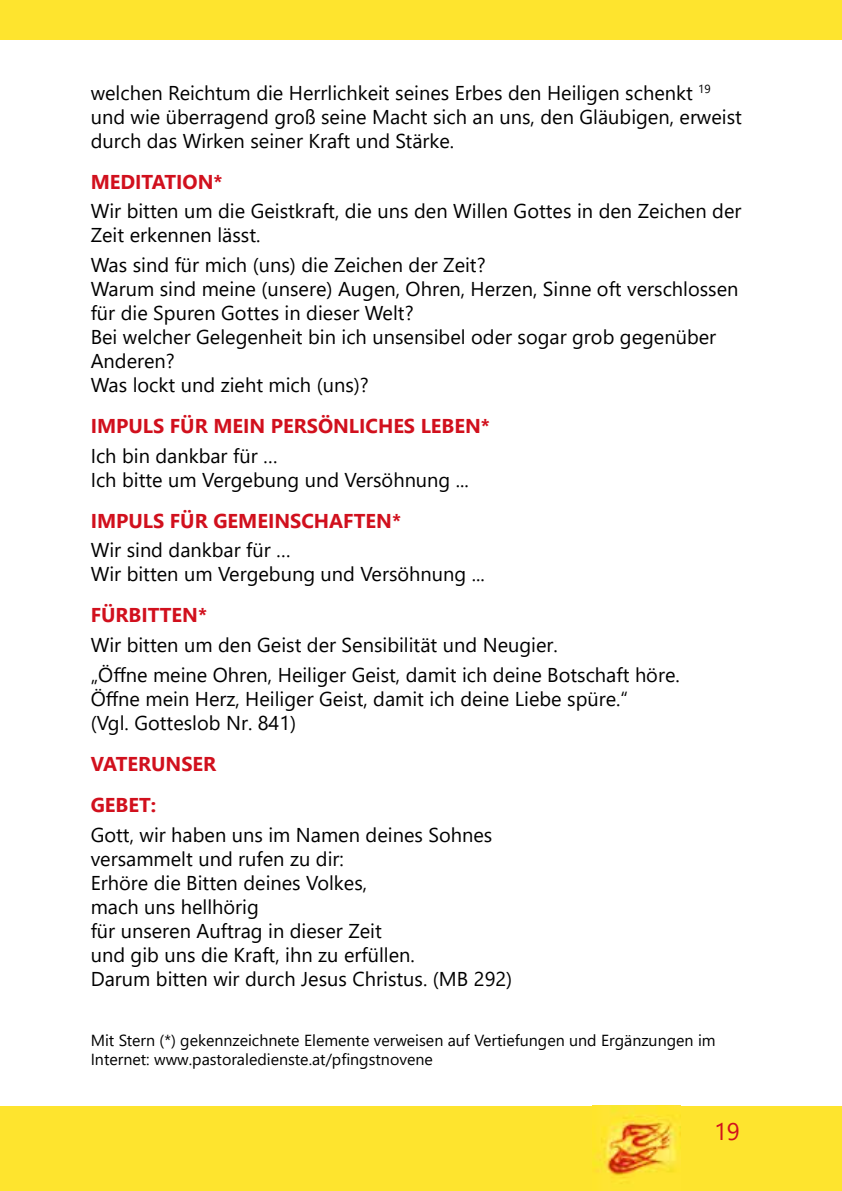
<style>
.page{position:relative;width:842px;height:1191px;background:#fff}
.page>*{position:absolute;margin:0;border:0;box-sizing:border-box;transform-origin:0 0}
.t1{font:24px "Segoe UI";color:#d1101d}
.t2{font:20px/24px "Segoe UI";color:#000}
.t3{font:700 20px/41px "Segoe UI";color:#d1101d}
.t4{font:16px/19.2px "Segoe UI";color:#000}
</style>
<div class="page">
<div style="left:0;top:1106px;width:842px;height:85px;background:#fee42e"></div>
<img style="left:593px;top:1115px;width:87px;height:63px">
<div style="left:0;top:0;width:842px;height:40px;background:#fee42e"></div>
<p class="t2" style="left:91px;top:79px;width:653px">welchen Reichtum die Herrlichkeit seines Erbes den Heiligen schenkt <sup>19 </sup>und wie überragend groß seine Macht sich an uns, den Gläubigen, erweist durch das Wirken seiner Kraft und Stärke.</p>
<p class="t3" style="left:91px;top:159px;width:133px">MEDITATION*</p>
<p class="t2" style="left:91px;top:197px;width:652px">Wir bitten um die Geistkraft, die uns den Willen Gottes in den Zeichen der<br>Zeit erkennen lässt.</p>
<p class="t2" style="left:91px;top:251px;width:649px">Was sind für mich (uns) die Zeichen der Zeit?<br>Warum sind meine (unsere) Augen, Ohren, Herzen, Sinne oft verschlossen für die Spuren Gottes in dieser Welt?<br>Bei welcher Gelegenheit bin ich unsensibel oder sogar grob gegenüber Anderen?<br>Was lockt und zieht mich (uns)?</p>
<p class="t3" style="left:91px;top:404px;width:401px">IMPULS FÜR MEIN PERSÖNLICHES LEBEN*</p>
<p class="t2" style="left:91px;top:442px;width:380px">Ich bin dankbar für …<br>Ich bitte um Vergebung und Versöhnung ...</p>
<p class="t3" style="left:91px;top:498px;width:312px">IMPULS FÜR GEMEINSCHAFTEN*</p>
<p class="t2" style="left:91px;top:536px;width:396px">Wir sind dankbar für …<br>Wir bitten um Vergebung und Versöhnung ...</p>
<p class="t3" style="left:91px;top:593px;width:118px">FÜRBITTEN*</p>
<p class="t2" style="left:91px;top:628px;width:591px;line-height:29.6px">Wir bitten um den Geist der Sensibilität und Neugier.<br>„Öffne meine Ohren, Heiliger Geist, damit ich deine Botschaft höre.</p>
<p class="t2" style="left:91px;top:685px;width:539px">Öffne mein Herz, Heiliger Geist, damit ich deine Liebe spüre.“ (Vgl. Gotteslob Nr. 841)</p>
<p class="t3" style="left:91px;top:741px;width:127px">VATERUNSER<br>GEBET:</p>
<p class="t2" style="left:91px;top:820px;width:423px">Gott, wir haben uns im Namen deines Sohnes versammelt und rufen zu dir:<br>Erhöre die Bitten deines Volkes,<br>mach uns hellhörig<br>für unseren Auftrag in dieser Zeit<br>und gib uns die Kraft, ihn zu erfüllen.<br>Darum bitten wir durch Jesus Christus. (MB 292)</p>
<p class="t4" style="left:91px;top:1029px;width:626px">Mit Stern (*) gekennzeichnete Elemente verweisen auf Vertiefungen und Ergänzungen im<br>Internet: www.pastoraledienste.at/pfingstnovene</p>
<p class="t1" style="left:714px;top:1109px;width:27px">19</p>
</div>
